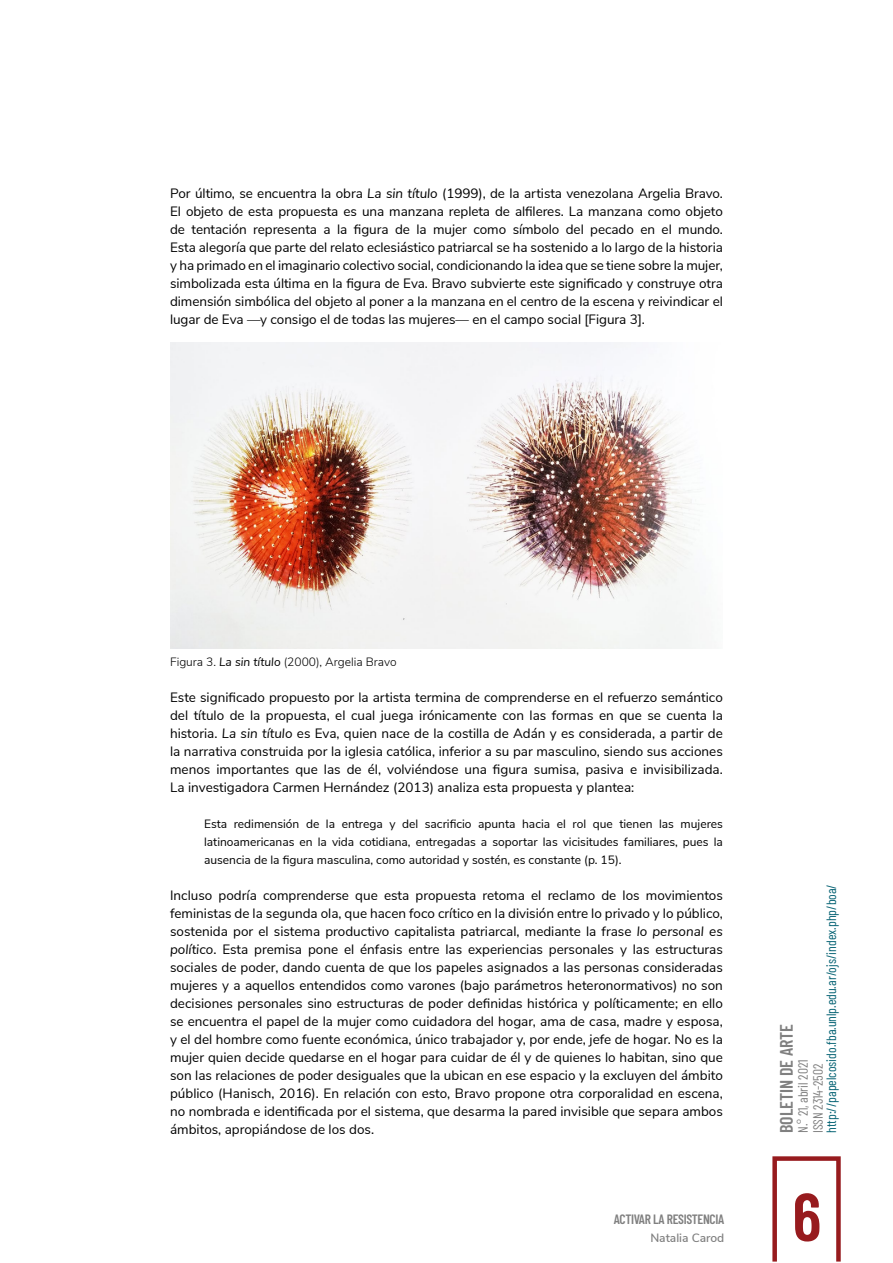
<style>
.page{position:relative;width:893px;height:1263px;background:#fff}
.page>*{position:absolute;margin:0;border:0;box-sizing:border-box;transform-origin:0 0}
.t1{font:600 67.5px "Barlow Condensed";color:#971b1e}
.t2{font:600 18px "Barlow Condensed";color:#808080}
.t3{font:13.5px/18px "Nunito Sans";color:#000;text-align:justify}
.t4{font:13.5px "Barlow Condensed";color:#086475}
.t5{font:13.5px/15px "Barlow Condensed";color:#808080}
.t6{font:600 13.5px "Barlow Condensed";letter-spacing:-.025em;color:#808080}
.t7{font:12px/18px "Nunito Sans";color:#000;text-align:justify}
.t8{font:300 12px "Nunito Sans";color:#000}
.t9{font:600 12px "Nunito Sans";color:#808080}
.s1{font-style:italic}
.s2{font-weight:400;font-style:italic}
</style>
<div class="page">
<div style="left:772px;top:1156px;width:69px;height:107px;border:4px solid #971b1e"></div>
<img style="left:170px;top:342px;width:526px;height:306px">
<p class="t3" style="left:170px;top:183px;width:554px">Por último, se encuentra la obra <span class="s1">La sin título</span> (1999), de la artista venezolana Argelia Bravo.<br>El objeto de esta propuesta es una manzana repleta de alfileres. La manzana como objeto de tentación representa a la figura de la mujer como símbolo del pecado en el mundo.<br>Esta alegoría que parte del relato eclesiástico patriarcal se ha sostenido a lo largo de la historia y ha primado en el imaginario colectivo social, condicionando la idea que se tiene sobre la mujer, simbolizada esta última en la figura de Eva. Bravo subvierte este significado y construye otra dimensión simbólica del objeto al poner a la manzana en el centro de la escena y reivindicar el lugar de Eva —y consigo el de todas las mujeres— en el campo social [Figura 3].</p>
<p class="t8" style="left:170px;top:653px;width:228px">Figura 3. <span class="s2">La sin título</span> (2000), Argelia Bravo</p>
<p class="t3" style="left:170px;top:687px;width:554px">Este significado propuesto por la artista termina de comprenderse en el refuerzo semántico del título de la propuesta, el cual juega irónicamente con las formas en que se cuenta la historia. <span class="s1">La sin título</span> es Eva, quien nace de la costilla de Adán y es considerada, a partir de la narrativa construida por la iglesia católica, inferior a su par masculino, siendo sus acciones menos importantes que las de él, volviéndose una figura sumisa, pasiva e invisibilizada.<br>La investigadora Carmen Hernández (2013) analiza esta propuesta y plantea:</p>
<p class="t7" style="left:204px;top:814px;width:520px">Esta redimensión de la entrega y del sacrificio apunta hacia el rol que tienen las mujeres latinoamericanas en la vida cotidiana, entregadas a soportar las vicisitudes familiares, pues la ausencia de la figura masculina, como autoridad y sostén, es constante (p. 15).</p>
<p class="t3" style="left:170px;top:885px;width:554px">Incluso podría comprenderse que esta propuesta retoma el reclamo de los movimientos feministas de la segunda ola, que hacen foco crítico en la división entre lo privado y lo público, sostenida por el sistema productivo capitalista patriarcal, mediante la frase <span class="s1">lo personal es político</span>. Esta premisa pone el énfasis entre las experiencias personales y las estructuras sociales de poder, dando cuenta de que los papeles asignados a las personas consideradas mujeres y a aquellos entendidos como varones (bajo parámetros heteronormativos) no son decisiones personales sino estructuras de poder definidas histórica y políticamente; en ello se encuentra el papel de la mujer como cuidadora del hogar, ama de casa, madre y esposa, y el del hombre como fuente económica, único trabajador y, por ende, jefe de hogar. No es la mujer quien decide quedarse en el hogar para cuidar de él y de quienes lo habitan, sino que son las relaciones de poder desiguales que la ubican en ese espacio y la excluyen del ámbito público (Hanisch, 2016). En relación con esto, Bravo propone otra corporalidad en escena, no nombrada e identificada por el sistema, que desarma la pared invisible que separa ambos ámbitos, apropiándose de los dos.</p>
<p class="t6" style="left:614px;top:1210px;width:112px">ACTIVAR LA RESISTENCIA</p>
<p class="t9" style="left:650px;top:1229px;width:75px">N atalia Carod</p>
<p class="t4" style="left:822px;top:1133px;width:251px;rotate:-90deg">http://papelcosido.fba.unlp.edu.ar/ojs/index.php/boa/</p>
<h2 class="t2" style="left:773px;top:1133px;width:111px;rotate:-90deg">BOLETIN DE ARTE</h2>
<p class="t5" style="left:794px;top:1133px;width:75px;rotate:-90deg">N.° 21, abril 2021<br>ISSN 2314-2502</p>
<h1 class="t1" style="left:792px;top:1168px;width:30px">6</h1>
</div>
